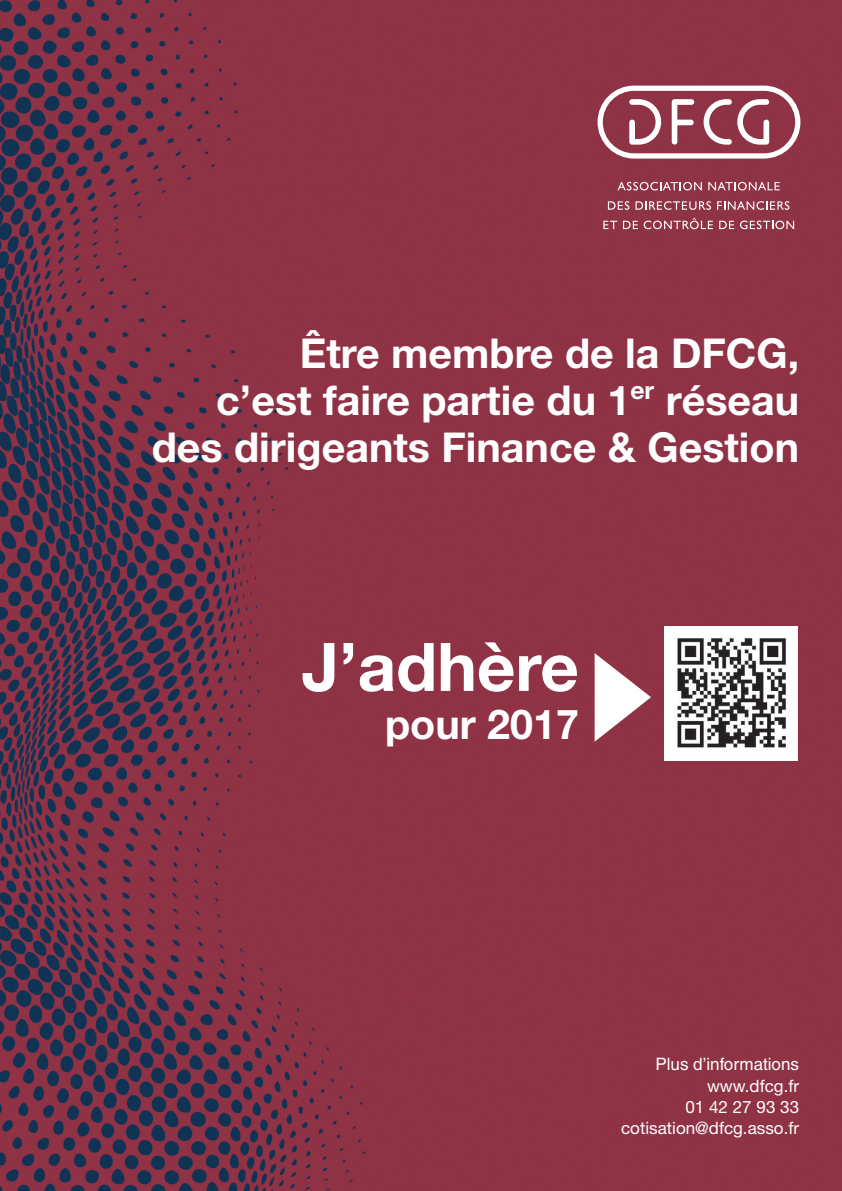
<style>
.page{position:relative;width:842px;height:1191px;background:#fff}
.page>*{position:absolute;margin:0;border:0;box-sizing:border-box;transform-origin:0 0}
.t1{font:700 67px "Helvetica Neue";color:#fff}
.t2{font:700 41.2px/46.8px "Helvetica Neue";color:#fff;text-align:right}
.t3{font:17px/21.2px "Helvetica Neue";color:#fff;text-align:right}
.t4{font:17px "Helvetica";color:#fff}
</style>
<div class="page">
<img style="left:0;top:0;width:842px;height:1191px">
<svg style="left:617px;top:182px;width:85px;height:8px"></svg>
<svg style="left:708px;top:182px;width:72px;height:8px"></svg>
<svg style="left:608px;top:201px;width:21px;height:9px"></svg>
<svg style="left:635px;top:201px;width:76px;height:9px"></svg>
<svg style="left:717px;top:201px;width:72px;height:9px"></svg>
<svg style="left:603px;top:221px;width:14px;height:8px"></svg>
<svg style="left:623px;top:221px;width:15px;height:8px"></svg>
<svg style="left:644px;top:218px;width:69px;height:11px"></svg>
<svg style="left:719px;top:221px;width:15px;height:8px"></svg>
<svg style="left:740px;top:220px;width:54px;height:9px"></svg>
<svg style="left:597px;top:86px;width:203px;height:73px"></svg>
<img style="left:664px;top:627px;width:134px;height:133px">
<svg style="left:595px;top:653px;width:56px;height:88px"></svg>
<p class="t2" style="left:152px;top:329px;width:649px">Être membre de la DFCG,<br>c’est faire partie du 1<sup>er</sup> réseau des dirigeants Finance &amp; Gestion</p>
<h1 class="t1" style="left:302px;top:625px;width:279px">J’adhère</h1>
<p class="t2" style="left:385px;top:700px;width:195px">pour 2017</p>
<p class="t4" style="left:655px;top:1054px;width:145px">Plus d’informations</p>
<p class="t3" style="left:621px;top:1074px;width:180px">www.dfcg.fr<br>01 42 27 93 33 cotisation@dfcg.asso.fr</p>
</div>
